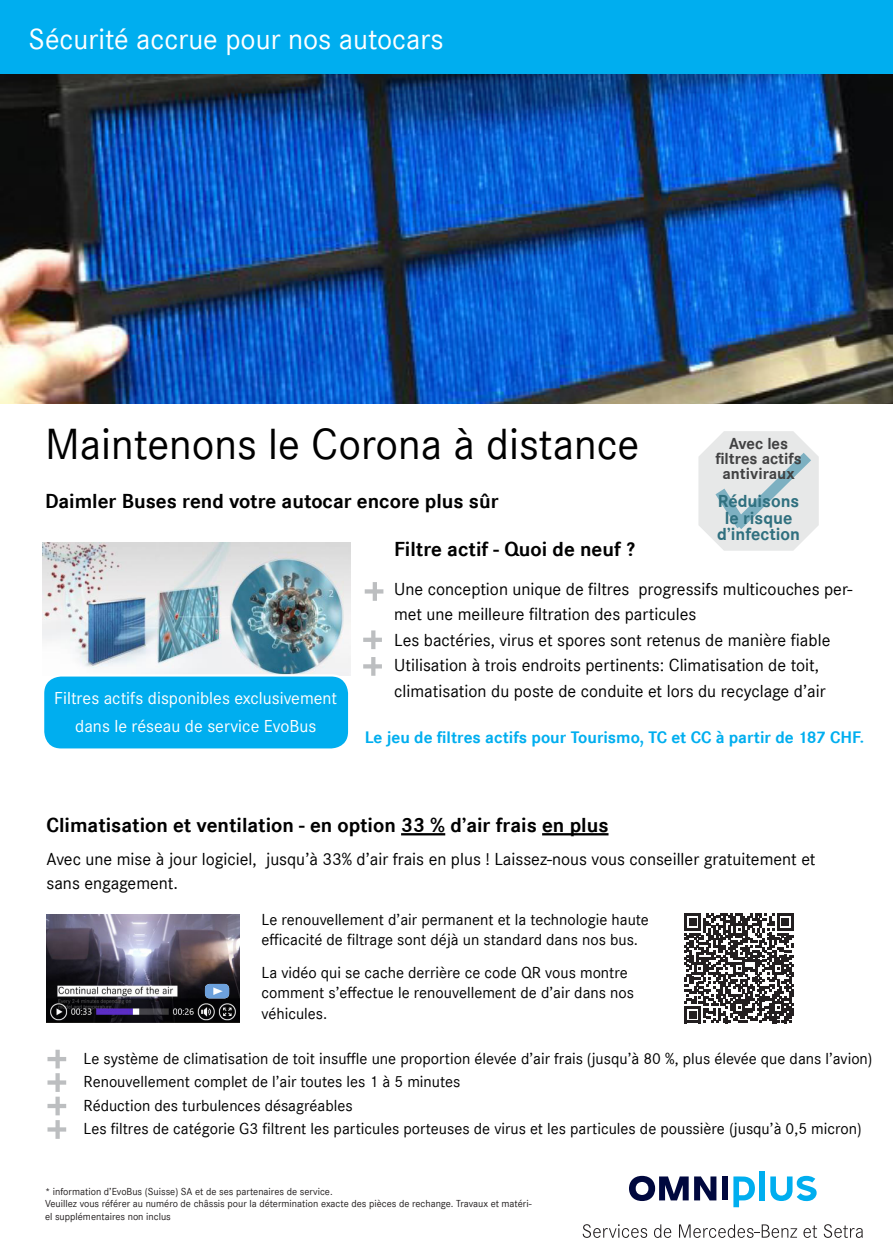
<style>
.page{position:relative;width:893px;height:1259px;background:#fff}
.page>*{position:absolute;margin:0;border:0;box-sizing:border-box;transform-origin:0 0}
.t1{font:45px "Corporate S";color:#000}
.t2{font:30px "Corporate S";color:#fff}
.t3{font:700 21px "Corporate S";color:#000}
.t4{font:18px/24px "Corporate S";color:#000}
.t5{font:18px/28.5px "Daimler CS Pro";color:#fff;text-align:center}
.t6{font:700 18px "Daimler CS";color:#30707f}
.t7{font:700 17.25px "Corporate S";color:#00aeef}
.t8{font:16.5px/19.5px "Corporate S";color:#000}
.t9{font:700 16.5px "Daimler CS";color:#414142}
.t10{font:10.5px/12.6px "Corporate S";color:#231f20}
</style>
<div class="page">
<img style="left:0;top:73px;width:893px;height:330px">
<div style="left:0;top:0;width:893px;height:73px;background:#00aeef"></div>
<img style="left:42px;top:542px;width:308px;height:133px">
<img style="left:46px;top:914px;width:193px;height:108px">
<svg style="left:583px;top:1224px;width:64px;height:13px"></svg>
<svg style="left:654px;top:1224px;width:17px;height:13px"></svg>
<svg style="left:679px;top:1224px;width:118px;height:13px"></svg>
<svg style="left:803px;top:1225px;width:14px;height:12px"></svg>
<svg style="left:824px;top:1224px;width:39px;height:13px"></svg>
<div style="left:722px;top:1176px;width:6px;height:24px;background:#00083e"></div>
<div style="left:759px;top:1170px;width:6px;height:30px;background:#00aeef"></div>
<svg style="left:733px;top:1176px;width:22px;height:31px"></svg>
<svg style="left:629px;top:1175px;width:87px;height:26px"></svg>
<svg style="left:770px;top:1175px;width:47px;height:26px"></svg>
<hr style="left:401px;top:833px;width:44px;height:2px;background:#000">
<hr style="left:542px;top:833px;width:66px;height:2px;background:#000">
<div style="left:43px;top:675px;width:306px;height:74px;background:#00aeef;border-radius:18px"></div>
<div style="left:42px;top:674px;width:308px;height:76px;border:2px solid #fff;border-radius:18px"></div>
<hr style="left:373px;top:582px;width:4px;height:19px;background:#bcbec0">
<svg style="left:365px;top:589px;width:18px;height:4px"></svg>
<svg style="left:371px;top:630px;width:4px;height:19px"></svg>
<div style="left:363px;top:637px;width:19px;height:5px;background:#bcbec0"></div>
<svg style="left:371px;top:657px;width:4px;height:19px"></svg>
<svg style="left:363px;top:664px;width:19px;height:4px"></svg>
<svg style="left:684px;top:913px;width:110px;height:110px"></svg>
<div style="left:55px;top:1049px;width:5px;height:19px;background:#bcbec0"></div>
<hr style="left:47px;top:1057px;width:19px;height:4px;background:#bcbec0">
<div style="left:55px;top:1073px;width:5px;height:19px;background:#bcbec0"></div>
<svg style="left:47px;top:1080px;width:19px;height:4px"></svg>
<div style="left:55px;top:1096px;width:5px;height:19px;background:#bcbec0"></div>
<hr style="left:47px;top:1104px;width:19px;height:4px;background:#bcbec0">
<div style="left:55px;top:1120px;width:5px;height:18px;background:#bcbec0"></div>
<svg style="left:47px;top:1127px;width:19px;height:4px"></svg>
<img style="left:205px;top:984px;width:24px;height:14px">
<svg style="left:698px;top:431px;width:121px;height:120px;background:#dfe4e6"></svg>
<p class="t2" style="left:29px;top:22px;width:416px">Sécurité accrue pour nos autocars</p>
<p class="t1" style="left:45px;top:418px;width:596px">Maintenons le Corona à distance</p>
<p class="t3" style="left:45px;top:489px;width:455px">Daimler Buses rend votre autocar encore plus sûr</p>
<p class="t9" style="left:729px;top:430px;width:61px">Avec les</p>
<p class="t9" style="left:715px;top:445px;width:88px">filtres actifs</p>
<p class="t9" style="left:722px;top:460px;width:74px">antiviraux</p>
<p class="t6" style="left:718px;top:487px;width:83px">Réduisons</p>
<p class="t6" style="left:725px;top:504px;width:69px">le risque</p>
<p class="t6" style="left:717px;top:520px;width:84px">d’infection</p>
<p class="t3" style="left:394px;top:536px;width:242px">Filtre actif - Quoi de neuf ?</p>
<p class="t4" style="left:394px;top:576px;width:460px;line-height:25.5px">Une conception unique de filtres progressifs multicouches per&shy;met une meilleure filtration des particules</p>
<p class="t4" style="left:394px;top:627px;width:438px">Les bactéries, virus et spores sont retenus de manière fiable</p>
<p class="t4" style="left:394px;top:653px;width:426px">Utilisation à trois endroits pertinents: Climatisation de toit,</p>
<p class="t4" style="left:394px;top:678px;width:433px">climatisation du poste de conduite et lors du recyclage d’air</p>
<p class="t5" style="left:54px;top:682px;width:284px">Filtres actifs disponibles exclusivement dans le réseau de service EvoBus</p>
<p class="t7" style="left:365px;top:727px;width:501px">Le jeu de filtres actifs pour Tourismo, TC et CC à partir de 187 CHF.</p>
<p class="t3" style="left:46px;top:813px;width:563px">Climatisation et ventilation - en option 33 % d’air frais en plus</p>
<p class="t4" style="left:46px;top:847px;width:770px">Avec une mise à jour logiciel, jusqu’à 33% d’air frais en plus ! Laissez-nous vous conseiller gratuitement et sans engagement.</p>
<p class="t8" style="left:261px;top:910px;width:389px">Le renouvellement d’air permanent et la technologie haute efficacité de filtrage sont déjà un standard dans nos bus.</p>
<p class="t8" style="left:261px;top:963px;width:374px">La vidéo qui se cache derrière ce code QR vous montre comment s’effectue le renouvellement de d’air dans nos</p>
<p class="t8" style="left:261px;top:1004px;width:67px">véhicules.</p>
<p class="t8" style="left:84px;top:1049px;width:790px">Le système de climatisation de toit insuffle une proportion élevée d’air frais (jusqu’à 80 %, plus élevée que dans l’avion)</p>
<p class="t8" style="left:84px;top:1072px;width:378px">Renouvellement complet de l’air toutes les 1 à 5 minutes</p>
<p class="t8" style="left:84px;top:1095px;width:270px">Réduction des turbulences désagréables</p>
<p class="t8" style="left:84px;top:1118px;width:780px">Les filtres de catégorie G3 filtrent les particules porteuses de virus et les particules de poussière (jusqu’à 0,5 micron)</p>
<p class="t10" style="left:45px;top:1185px;width:289px">* information d’EvoBus (Suisse) SA et de ses partenaires de service.</p>
<p class="t10" style="left:45px;top:1197px;width:488px">Veuillez vous référer au numéro de châssis pour la détermination exacte des pièces de rechange. Travaux et matéri&shy;el supplémentaires non inclus</p>
</div>
